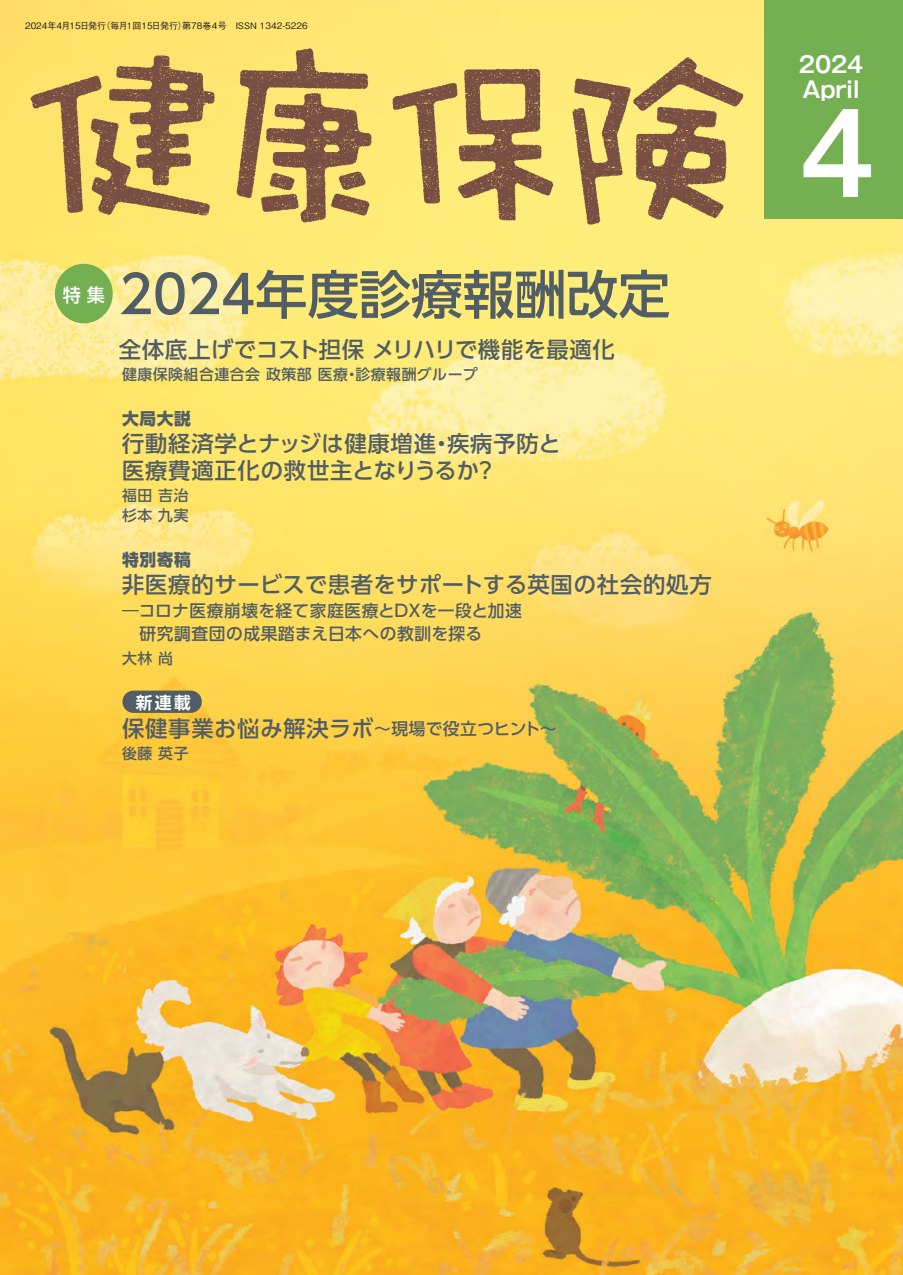
<style>
.page{position:relative;width:903px;height:1275px;background:#fff}
.page>*{position:absolute;margin:0;border:0;box-sizing:border-box;transform-origin:0 0}
.t1{font:700 111.65px "Gothic MB101 Pro De";color:#fff;scale:.9 1}
.t2{font:500 52.15px "UD Shin Go Pro";letter-spacing:-.005em;color:#525e65}
.t3{font:500 22.4px "UD Shin Go Pro";letter-spacing:.035em;color:#525e65}
.t4{font:700 22.4px/24.8px "Gothic MB101 Pro De";letter-spacing:-.015em;color:#fff;scale:.96 1}
.t5{font:500 18.55px "UD Shin Go Pro";color:#fff}
.t6{font:500 16.8px/23.6px "UD Shin Go Pro";letter-spacing:.025em;color:#525e65}
.t7{font:800 16.8px "UD Shin Go Pro";letter-spacing:.035em;color:#525e65}
.t8{font:700 16.8px "UD Shin Go Pro De";color:#fff}
.t9{font:500 14.88px/19.8px "UD Shin Go Pro";letter-spacing:.035em;color:#525e65}
.t10{font:700 14.88px "UD Shin Go Pro De";color:#fff}
.t11{font:500 8.92px "Gothic BBB Pro";color:#231f20}
</style>
<div class="page">
<img style="left:0;top:0;width:903px;height:1275px">
<div style="left:122px;top:691px;width:80px;height:22px;background:#525e65;border-radius:11px"></div>
<div style="left:764px;top:0;width:139px;height:219px;background:#74b052"></div>
<img style="left:27px;top:45px;width:722px;height:184px">
<div style="left:55px;top:264px;width:58px;height:59px;background:#74b052;border-radius:50%"></div>
<p class="t11" style="left:101px;top:19px;width:208px">（毎月1回15日発行第） 78巻4号　ISSN 1342-5226</p>
<p class="t11" style="left:25px;top:19px;width:83px">2024年月4 15日発行</p>
<p class="t5" style="left:63px;top:280px;width:44px">特集</p>
<h2 class="t2" style="left:119px;top:252px;width:553px">2024年度診療報酬改定</h2>
<p class="t3" style="left:119px;top:331px;width:498px">全体底上げでコスト担保メリハリで機能を最適化</p>
<p class="t9" style="left:355px;top:364px;width:124px">診療報酬グループ</p>
<p class="t9" style="left:122px;top:364px;width:228px">健康保険組合連合会政策部医療</p>
<p class="t7" style="left:122px;top:404px;width:70px">大局大説</p>
<p class="t9" style="left:344px;top:364px;width:16px">・</p>
<p class="t3" style="left:122px;top:425px;width:316px">行動経済学とナッジは健康増進</p>
<p class="t3" style="left:447px;top:425px;width:115px">疾病予防と</p>
<p class="t3" style="left:430px;top:425px;width:24px">・</p>
<p class="t3" style="left:122px;top:452px;width:358px">医療費適正化の救世主となりうるか</p>
<p class="t9" style="left:122px;top:485px;width:68px">福田吉治杉本九実</p>
<p class="t7" style="left:122px;top:546px;width:70px">特別寄稿</p>
<p class="t3" style="left:122px;top:566px;width:591px">非医療的サービスで患者をサポートする英国の社会的処方</p>
<p class="t6" style="left:122px;top:598px;width:401px">―コロナ医療崩壊を経て家庭医療とDXを一段と加速　研究調査団の成果踏まえ日本への教訓を探る</p>
<p class="t9" style="left:122px;top:648px;width:53px">大林尚</p>
<p class="t8" style="left:136px;top:688px;width:57px">新連載</p>
<p class="t10" style="left:122px;top:691px;width:16px">　</p>
<p class="t6" style="left:374px;top:716px;width:184px">～現場で役立つヒント~</p>
<p class="t3" style="left:475px;top:452px;width:24px">?</p>
<p class="t3" style="left:122px;top:710px;width:253px">保健事業お悩み解決ラボ</p>
<p class="t9" style="left:122px;top:743px;width:68px">後藤英子</p>
<p class="t4" style="left:799px;top:49px;width:69px">2024<br>April</p>
<h1 class="t1" style="left:799px;top:62px;width:86px">4</h1>
</div>
